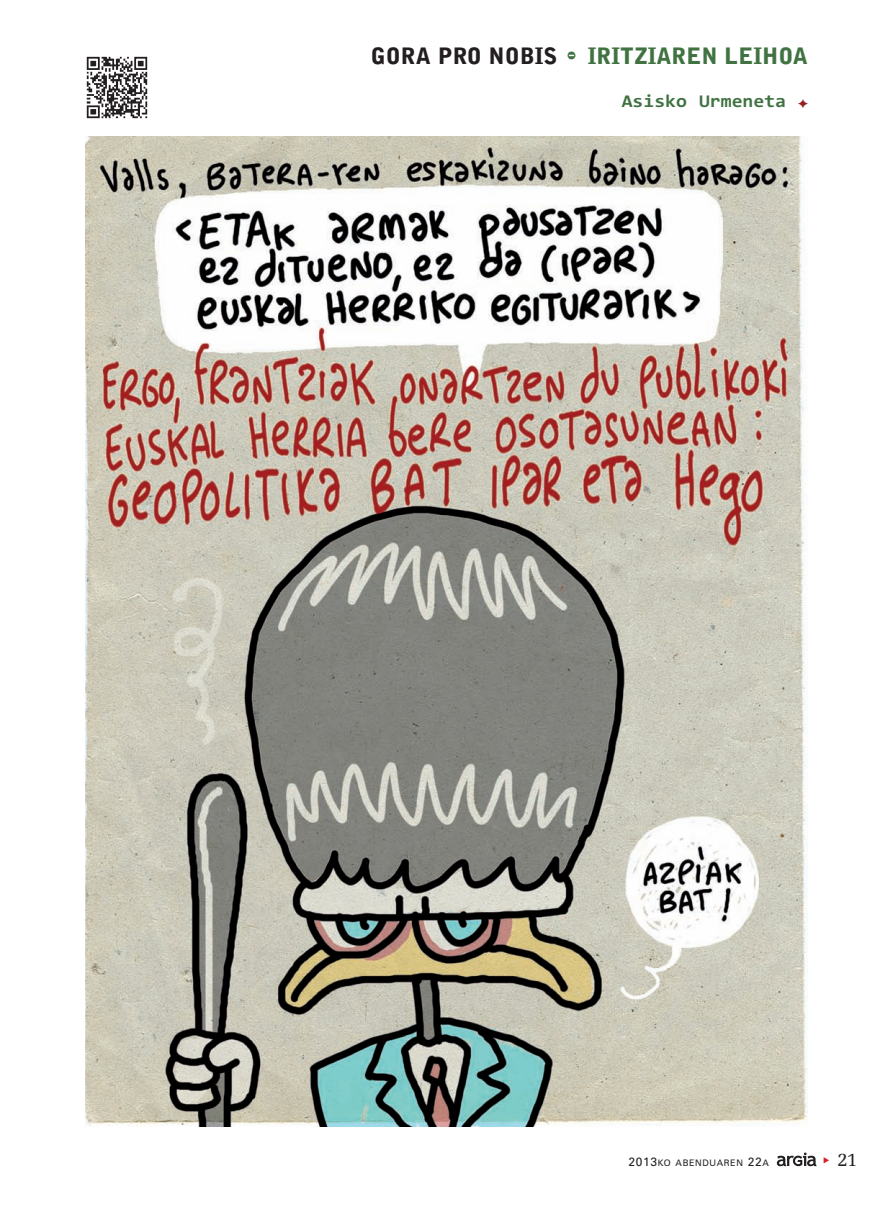
<style>
.page{position:relative;width:893px;height:1212px;background:#fff}
.page>*{position:absolute;margin:0;border:0;box-sizing:border-box;transform-origin:0 0}
.t1{font:900 22.5px "Bell Gothic Std";color:#407242}
.t2{font:19.5px "Memoir";color:#231f20}
.t3{font:700 18px "Consolas";color:#407242;scale:1.1 1}
.t4{font:9px "Zurich BT";letter-spacing:.075em;color:#231f20}
.s1{color:#231f20}
.s2{font-family:"Bodiac";font-weight:400}
.s3{color:#981e21}
.s4{font-size:12px}
</style>
<div class="page">
<svg style="left:777px;top:1152px;width:39px;height:14px"></svg>
<img style="left:85px;top:136px;width:723px;height:991px">
<img style="left:86px;top:56px;width:62px;height:63px">
<p class="t1" style="left:371px;top:48px;width:439px"><span class="s1">GORA PRO NOBIS</span> <span class="s2">-</span> IRITZIAREN LEIHOA</p>
<p class="t3" style="left:622px;top:94px;width:171px">Asisko Urmeneta <span class="s3">✦</span></p>
<p class="t4" style="left:628px;top:1160px;width:142px"><span class="s4">2013</span>KO ABENDUAREN <span class="s4">22</span>A</p>
<p class="t2" style="left:837px;top:1147px;width:22px">21</p>
</div>
